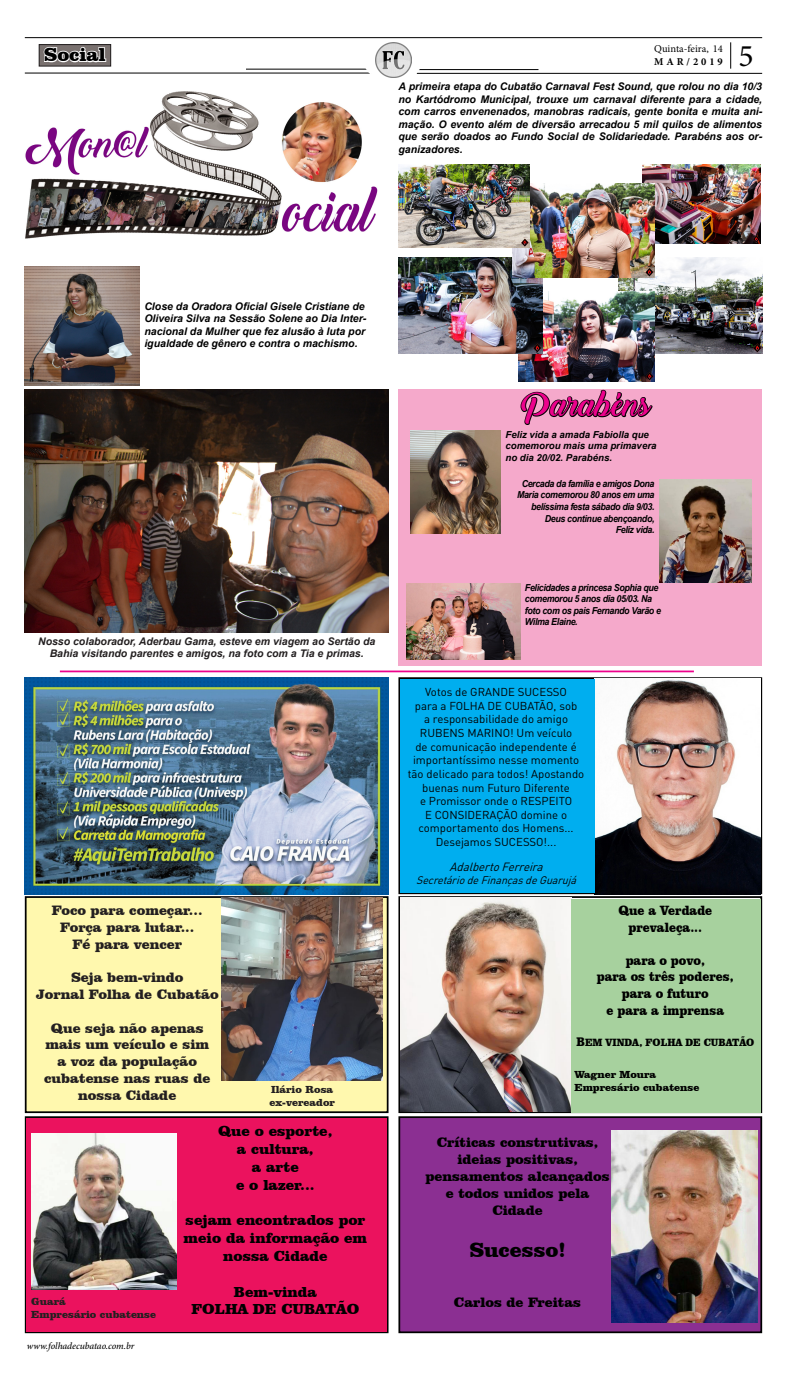
<style>
.page{position:relative;width:787px;height:1389px;background:#fff}
.page>*{position:absolute;margin:0;border:0;box-sizing:border-box;transform-origin:0 0}
.t1{font:31.5px "Backto Black Demo";color:#ed028c}
.t2{font:31.5px "Minion Pro";color:#000}
.t3{font:900 21px "Clarendon BT";color:#000}
.t4{font:900 19.25px "Clarendon BT";color:#000}
.t5{font:900 14.88px/17.8px "Clarendon BT";color:#000;text-align:center}
.t6{font:900 14px/16.8px "Clarendon BT";color:#231f20;text-align:center}
.t7{font:900 14px "Clarendon BT";color:#000}
.t8{font:900 13.83px "Clarendon BT";color:#000;scale:.89 1}
.t9{font:italic 11.81px "DIN Pro";color:#000;scale:.96 1}
.t10{font:11.38px/13.7px "DIN Pro";color:#000;text-align:center}
.t11{font:italic 10.94px "DIN Pro";color:#000;scale:.96 1}
.t12{font:900 10.85px "Clarendon BT";color:#000;scale:.89 1}
.t13{font:italic 700 10.5px/12.6px "Arial";color:#000;text-align:justify}
.t14{font:italic 700 10.5px/12.6px "Arial";color:#231f20;text-align:center}
.t15{font:900 10.5px "Clarendon BT";color:#231f20}
.t16{font:900 10.5px "Clarendon BT";color:#000}
.t17{font:10.5px "Minion Pro";color:#000}
.t18{font:700 10.5px "Minion Pro";letter-spacing:.28em;color:#000}
.t19{font:italic 700 9.62px/11.5px "Arial";letter-spacing:-.04em;color:#000;text-align:right;scale:.92 1}
.t20{font:italic 700 9.62px/11.5px "Arial";color:#000}
.t21{font:italic 500 9.62px "Minion Pro";letter-spacing:-.005em;color:#000}
.s1{font-size:12.78px}
</style>
<div class="page">
<hr style="left:416px;top:73px;width:345px;height:1px;background:#000">
<hr style="left:25px;top:73px;width:349px;height:1px;background:#000">
<hr style="left:25px;top:37px;width:736px;height:1px;background:#000">
<svg style="left:730px;top:42px;width:1px;height:27px"></svg>
<hr style="left:416px;top:69px;width:122px;height:1px;background:#000">
<hr style="left:246px;top:69px;width:121px;height:1px;background:#000">
<div style="left:386px;top:43px;width:35px;height:35px;background:#fff;border-radius:50%"></div>
<div style="left:386px;top:42px;width:36px;height:36px;border:1px solid #fff;border-radius:50%"></div>
<div style="left:364px;top:43px;width:35px;height:35px;background:#fff;border-radius:50%"></div>
<div style="left:363px;top:42px;width:36px;height:36px;border:1px solid #fff;border-radius:50%"></div>
<img style="left:375px;top:42px;width:36px;height:36px">
<div style="left:400px;top:1118px;width:360px;height:213px;background:#8b2f92"></div>
<div style="left:398px;top:677px;width:363px;height:217px;border:2px solid #000"></div>
<div style="left:25px;top:896px;width:363px;height:217px;background:#fff8ae;border:2px solid #000"></div>
<div style="left:398px;top:896px;width:363px;height:217px;border:2px solid #000"></div>
<div style="left:25px;top:1116px;width:363px;height:217px;border:2px solid #000"></div>
<div style="left:398px;top:1116px;width:363px;height:217px;border:2px solid #000"></div>
<div style="left:39px;top:45px;width:72px;height:21px;background:#79716f"></div>
<div style="left:39px;top:44px;width:72px;height:23px;border:1px solid #231f20"></div>
<svg style="left:43px;top:45px;width:64px;height:18px"></svg>
<img style="left:25px;top:91px;width:353px;height:148px">
<img style="left:25px;top:677px;width:363px;height:217px">
<img style="left:594px;top:679px;width:166px;height:215px">
<div style="left:400px;top:679px;width:194px;height:213px;background:#00aeef"></div>
<img style="left:222px;top:898px;width:160px;height:183px">
<img style="left:400px;top:898px;width:171px;height:213px">
<div style="left:571px;top:899px;width:189px;height:213px;background:#a7d19e"></div>
<div style="left:27px;top:1118px;width:359px;height:213px;background:#eb125e"></div>
<img style="left:31px;top:1133px;width:146px;height:156px">
<img style="left:611px;top:1130px;width:145px;height:192px">
<img style="left:642px;top:165px;width:118px;height:78px">
<img style="left:618px;top:258px;width:143px;height:95px">
<img style="left:518px;top:291px;width:135px;height:91px">
<img style="left:398px;top:258px;width:144px;height:95px">
<img style="left:512px;top:183px;width:142px;height:95px">
<img style="left:398px;top:165px;width:131px;height:83px">
<img style="left:25px;top:267px;width:114px;height:119px">
<img style="left:25px;top:389px;width:363px;height:243px">
<div style="left:398px;top:389px;width:363px;height:277px;background:#f5a9cb"></div>
<svg style="left:519px;top:379px;width:134px;height:46px"></svg>
<img style="left:410px;top:431px;width:90px;height:102px">
<img style="left:659px;top:480px;width:92px;height:103px">
<img style="left:406px;top:583px;width:114px;height:76px">
<hr style="left:60px;top:671px;width:633px;height:1px;background:#ed028c">
<p class="t17" style="left:654px;top:42px;width:70px">Quinta-feira, 14</p>
<p class="t18" style="left:654px;top:54px;width:70px">MAR/2019</p>
<p class="t4" style="left:44px;top:43px;width:63px">Social</p>
<p class="t2" style="left:738px;top:35px;width:17px">5</p>
<p class="t13" style="left:398px;top:80px;width:365px">A primeira etapa do Cubatão Carnaval Fest Sound, que rolou no dia 10/3 no Kartódromo Municipal, trouxe um carnaval diferente para a cidade, com carros envenenados, manobras radicais, gente bonita e muita ani&shy;mação. O evento além de diversão arrecadou 5 mil quilos de alimentos que serão doados ao Fundo Social de Solidariedade. Parabéns aos or&shy;ganizadores.</p>
<p class="t13" style="left:144px;top:300px;width:223px;text-align:left">Close da Oradora Oficial Gisele Cristiane de Oliveira Silva na Sessão Solene ao Dia Inter&shy;nacional da Mulher que fez alusão à luta por igualdade de gênero e contra o machismo.</p>
<p class="t14" style="left:38px;top:635px;width:338px">Nosso colaborador, Aderbau Gama, esteve em viagem ao Sertão da<br>Bahia visitando parentes e amigos, na foto com a Tia e primas.</p>
<p class="t6" style="left:52px;top:901px;width:152px">Foco para começar...</p>
<p class="t6" style="left:60px;top:918px;width:135px">Força para lutar...</p>
<p class="t6" style="left:72px;top:935px;width:111px">Fé para vencer</p>
<p class="t6" style="left:71px;top:969px;width:114px">Seja bem-vindo</p>
<p class="t6" style="left:36px;top:985px;width:184px">Jornal Folha de Cubatão</p>
<p class="t6" style="left:44px;top:1019px;width:168px">Que seja não apenas mais um veículo e sim a voz da população cubatense nas ruas de nossa Cidade</p>
<p class="t15" style="left:271px;top:1083px;width:64px">Ilário Rosa</p>
<p class="t15" style="left:269px;top:1096px;width:67px">ex-vereador</p>
<p class="t15" style="left:31px;top:1295px;width:36px">Guará</p>
<p class="t15" style="left:31px;top:1308px;width:126px">Empresário cubatense</p>
<p class="t21" style="left:27px;top:1339px;width:109px">www.folhadecubatao.com.br</p>
<p class="t5" style="left:218px;top:1122px;width:116px">Que o esporte,</p>
<p class="t5" style="left:237px;top:1139px;width:78px">a cultura,</p>
<p class="t5" style="left:252px;top:1157px;width:48px">a arte</p>
<p class="t5" style="left:236px;top:1175px;width:80px">e o lazer...</p>
<p class="t5" style="left:183px;top:1211px;width:185px">sejam encontrados por meio da informação em nossa Cidade</p>
<p class="t5" style="left:234px;top:1282px;width:84px">Bem-vinda</p>
<p class="t5" style="left:191px;top:1300px;width:169px">FOLHA DE CUBATÃO</p>
<p class="t1" style="left:521px;top:387px;width:130px">Parabéns</p>
<p class="t20" style="left:505px;top:429px;width:152px">Feliz vida a amada Fabiolla que comemorou mais uma primavera no dia 20/02. Parabéns.</p>
<p class="t19" style="left:517px;top:478px;width:151px">Cercada da família e amigos Dona<br>Maria comemorou 80 anos em uma belíssima festa sábado dia 9/03.<br>Deus continue abençoando,</p>
<p class="t19" style="left:615px;top:524px;width:44px">Feliz vida.</p>
<p class="t19" style="left:524px;top:582px;width:149px;text-align:left">Felicidades a princesa Sophia que comemorou 5 anos dia 05/03. Na foto com os pais Fernando Varão e<br>Wilma Elaine.</p>
<p class="t10" style="left:408px;top:685px;width:178px">Votos de GRANDE SUCESSO<br>para a FOLHA DE CUBATÃO, sob<br>a responsabilidade do amigo<br>RUBENS MARINO! Um veículo<br>de comunicação independente é importantíssimo nesse momento tão delicado para todos! Apostando buenas num Futuro Diferente<br>e Promissor onde o RESPEITO<br>E CONSIDERAÇÃO domine o comportamento dos Homens...<br>Desejamos SUCESSO!...</p>
<p class="t9" style="left:449px;top:859px;width:103px">AdalbertoFerreira</p>
<p class="t11" style="left:416px;top:873px;width:172px">SecretáriodeFinançasdeGuarujá</p>
<p class="t8" style="left:618px;top:902px;width:107px">Que a Verdade</p>
<p class="t8" style="left:628px;top:919px;width:84px">prevaleça...</p>
<p class="t8" style="left:625px;top:952px;width:91px">para o povo,</p>
<p class="t8" style="left:596px;top:968px;width:155px">para os três poderes,</p>
<p class="t8" style="left:621px;top:985px;width:99px">para o futuro</p>
<p class="t8" style="left:606px;top:1001px;width:133px">e para a imprensa</p>
<p class="t12" style="left:576px;top:1036px;width:201px"><span class="s1">B</span>EM VINDA, FOLHA DE CUBATÃO</p>
<p class="t16" style="left:574px;top:1068px;width:83px">Wagner Moura</p>
<p class="t16" style="left:574px;top:1081px;width:126px">Empresário cubatense</p>
<p class="t7" style="left:436px;top:1134px;width:163px">Críticas construtivas,</p>
<p class="t7" style="left:457px;top:1151px;width:122px">ideias positivas,</p>
<p class="t7" style="left:425px;top:1167px;width:186px">pensamentos alcançados</p>
<p class="t7" style="left:446px;top:1184px;width:145px">e todos unidos pela</p>
<p class="t7" style="left:492px;top:1201px;width:52px">Cidade</p>
<p class="t3" style="left:469px;top:1236px;width:98px">Sucesso!</p>
<p class="t7" style="left:454px;top:1293px;width:129px">Carlos de Freitas</p>
</div>
